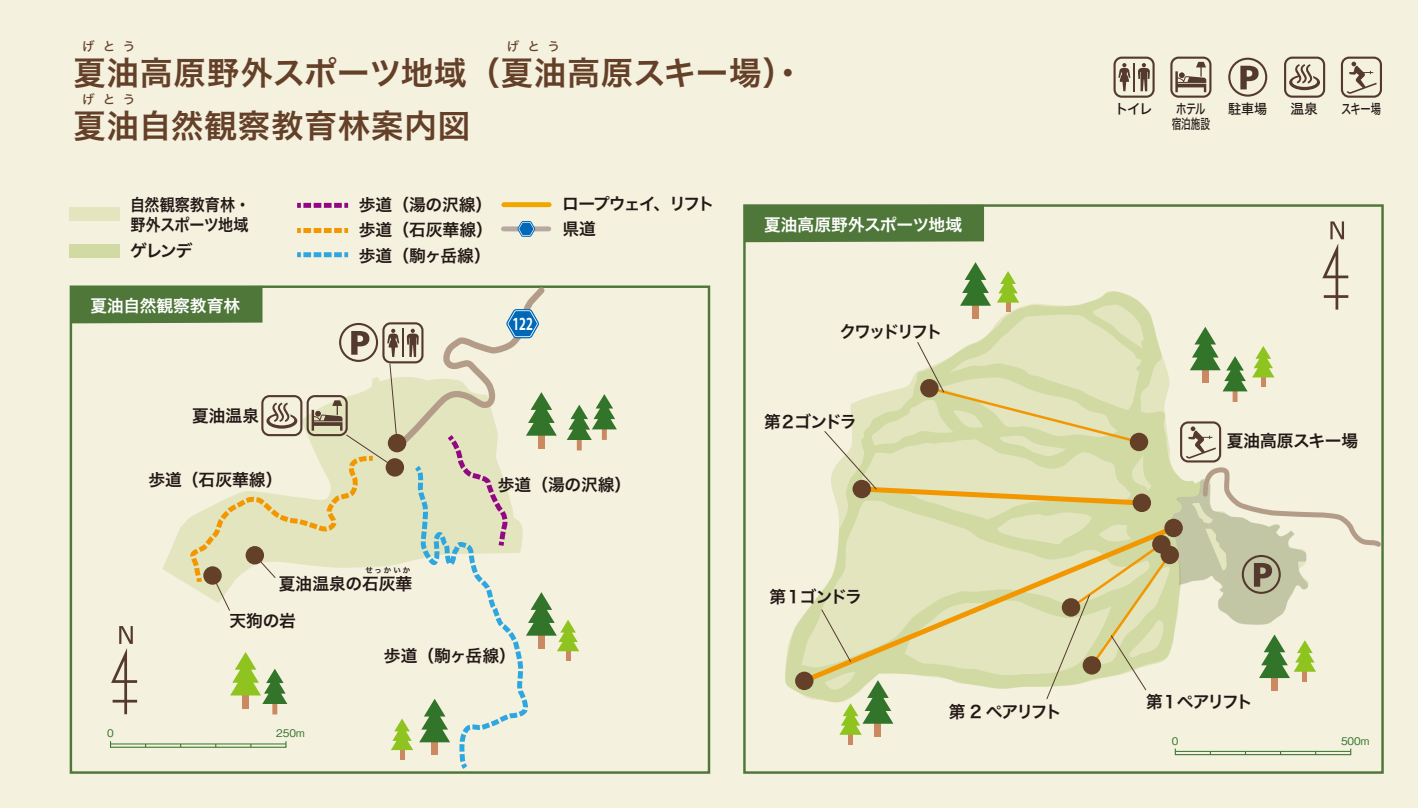
<style>
.page{position:relative;width:1418px;height:808px;background:#fff}
.page>*{position:absolute;margin:0;border:0;box-sizing:border-box;transform-origin:0 0}
.t1{font:32.5px/52.5px "Hiragino Sans W6";letter-spacing:.025em;color:#654029}
.t2{font:16.75px/25px "Hiragino Sans W6";letter-spacing:-.03em;color:#221815;text-align:justify}
.t3{font:16.75px "Hiragino Sans W6";color:#fff}
.t4{font:16.75px "Hiragino Sans W6";color:#221815}
.t5{font:16.75px/20px "Hiragino Sans W6";color:#221815;scale:.9 1}
.t6{font:16.75px/25.5px "Hiragino Sans W6";letter-spacing:-.095em;color:#221815}
.t7{font:16.75px "Hiragino Sans W6";letter-spacing:-.14em;color:#221815}
.t8{font:16.75px "Hiragino Sans W6";letter-spacing:-.1em;color:#221815}
.t9{font:700 16px "Koz Go Pr 6 N";color:#fff;scale:.75 1}
.t10{font:13.75px/15px "Hiragino Sans W5";color:#221815;text-align:center;scale:.75 1}
.t11{font:13.75px "Hiragino Sans W5";color:#221815}
.t12{font:13.75px "Hiragino Sans W5";color:#221815;scale:.95 1}
.t13{font:12.5px "Hiragino Sans W5";color:#654029}
.t14{font:500 10.5px "Gothic BBB Pr 6 N";color:#327429}
.t15{font:7.5px "Hiragino Sans W6";letter-spacing:.245em;color:#221815}
</style>
<div class="page">
<div style="left:0;top:0;width:1417px;height:808px;background:#f5f1df"></div>
<div style="left:744px;top:205px;width:240px;height:37px;background:#4f7739"></div>
<svg style="left:1228px;top:58px;width:39px;height:39px"></svg>
<div style="left:1283px;top:57px;width:42px;height:41px;border:2px solid #54392f;border-radius:7px"></div>
<svg style="left:1289px;top:64px;width:30px;height:26px"></svg>
<svg style="left:1322px;top:221px;width:26px;height:89px"></svg>
<div style="left:1340px;top:57px;width:41px;height:41px;border:2px solid #54392f;border-radius:7px"></div>
<svg style="left:1346px;top:62px;width:30px;height:32px"></svg>
<div style="left:1170px;top:57px;width:41px;height:41px;border:2px solid #54392f;border-radius:7px"></div>
<svg style="left:1175px;top:62px;width:31px;height:30px"></svg>
<svg style="left:785px;top:291px;width:369px;height:409px"></svg>
<svg style="left:797px;top:521px;width:24px;height:166px"></svg>
<div style="left:69px;top:207px;width:51px;height:13px;background:#e3e5bf"></div>
<div style="left:504px;top:202px;width:45px;height:5px;background:#efa700"></div>
<div style="left:503px;top:226px;width:46px;height:5px;background:#b7a9a1"></div>
<svg style="left:516px;top:221px;width:22px;height:16px"></svg>
<div style="left:69px;top:244px;width:51px;height:13px;background:#d2daa4"></div>
<svg style="left:297px;top:252px;width:51px;height:5px"></svg>
<svg style="left:297px;top:203px;width:51px;height:5px"></svg>
<svg style="left:297px;top:228px;width:51px;height:5px"></svg>
<div style="left:795px;top:672px;width:18px;height:18px;background:#654029;border-radius:50%"></div>
<div style="left:1113px;top:57px;width:41px;height:41px;border:2px solid #54392f;border-radius:7px"></div>
<svg style="left:1138px;top:63px;width:11px;height:28px"></svg>
<svg style="left:1118px;top:63px;width:12px;height:28px"></svg>
<hr style="left:1133px;top:63px;width:2px;height:28px;background:#54392f">
<hr style="left:848px;top:732px;width:4px;height:12px;background:#ca8961">
<div style="left:1005px;top:300px;width:5px;height:12px;background:#ca8961"></div>
<div style="left:875px;top:720px;width:6px;height:17px;background:#ca8961"></div>
<svg style="left:821px;top:327px;width:563px;height:408px"></svg>
<div style="left:972px;top:302px;width:6px;height:17px;background:#ca8961"></div>
<svg style="left:960px;top:262px;width:59px;height:44px"></svg>
<svg style="left:71px;top:285px;width:546px;height:489px"></svg>
<div style="left:1174px;top:748px;width:177px;height:7px;border:1px solid #327429"></div>
<hr style="left:1175px;top:751px;width:175px;height:1px;background:#327429">
<p class="t13" style="left:82px;top:35px;width:55px">げ と う</p>
<p class="t13" style="left:507px;top:35px;width:55px">げ と う</p>
<h1 class="t1" style="left:73px;top:45px;width:724px">夏油高原野外スポーツ地域（夏油高原スキー場）･夏油自然観察教育林案内図</h1>
<p class="t13" style="left:82px;top:88px;width:55px">げ と う</p>
<p class="t5" style="left:130px;top:194px;width:135px">自然観察教育林・野外スポーツ地域</p>
<p class="t2" style="left:130px;top:238px;width:64px">ゲレンデ</p>
<p class="t3" style="left:90px;top:290px;width:151px">夏油自然観察教育林</p>
<p class="t2" style="left:359px;top:192px;width:136px">歩道（湯の沢線）歩道（石灰華線）歩道（駒ヶ岳線）</p>
<p class="t6" style="left:562px;top:190px;width:154px">ロープウェイ、リフト県道</p>
<p class="t9" style="left:512px;top:315px;width:29px">122</p>
<p class="t2" style="left:192px;top:402px;width:69px">夏油温泉</p>
<p class="t2" style="left:148px;top:466px;width:135px">歩道（石灰華線）</p>
<p class="t15" style="left:365px;top:563px;width:46px">せっかいか</p>
<p class="t4" style="left:279px;top:568px;width:135px">夏油温泉の石灰華</p>
<p class="t2" style="left:229px;top:608px;width:68px">天狗の岩</p>
<p class="t2" style="left:498px;top:471px;width:135px">歩道（湯の沢線）</p>
<p class="t14" style="left:107px;top:725px;width:8px">0</p>
<p class="t14" style="left:276px;top:725px;width:30px">250m</p>
<p class="t2" style="left:384px;top:642px;width:133px">歩道（駒ヶ岳線）</p>
<p class="t3" style="left:764px;top:209px;width:199px">夏油高原野外スポーツ地域</p>
<p class="t7" style="left:839px;top:317px;width:105px">クワッドリフト</p>
<p class="t2" style="left:764px;top:409px;width:94px">第２ゴンドラ</p>
<p class="t2" style="left:769px;top:584px;width:94px">第１ゴンドラ</p>
<p class="t2" style="left:948px;top:699px;width:114px">第 2 ペアリフト</p>
<p class="t11" style="left:1114px;top:97px;width:39px">トイレ</p>
<p class="t10" style="left:1171px;top:101px;width:53px">ホテル宿泊施設</p>
<p class="t12" style="left:1228px;top:97px;width:43px">駐車場</p>
<p class="t11" style="left:1290px;top:97px;width:29px">温泉</p>
<p class="t10" style="left:1341px;top:101px;width:55px">スキー場</p>
<p class="t4" style="left:1226px;top:425px;width:133px">夏油高原スキー場</p>
<p class="t8" style="left:1146px;top:686px;width:108px">第１ペアリフト</p>
<p class="t14" style="left:1171px;top:732px;width:8px">0</p>
<p class="t14" style="left:1340px;top:732px;width:30px">500m</p>
</div>
